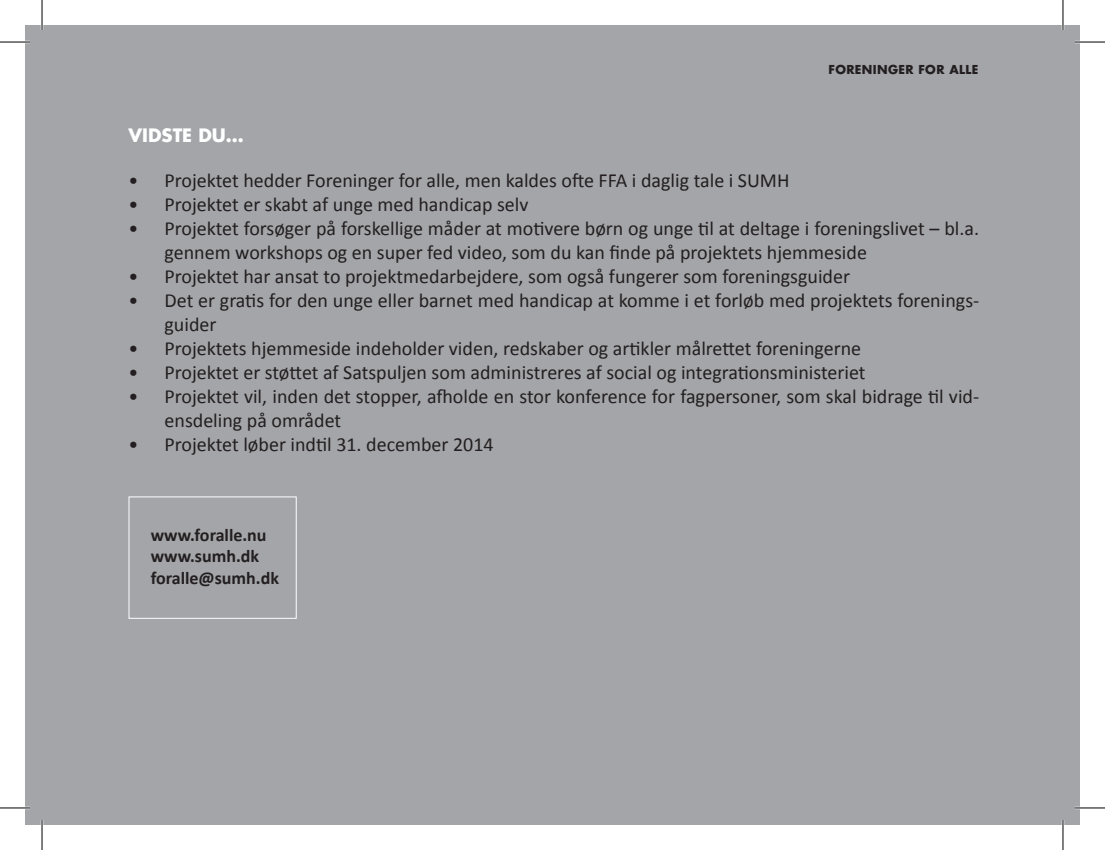
<style>
.page{position:relative;width:1105px;height:850px;background:#fff}
.page>*{position:absolute;margin:0;border:0;box-sizing:border-box;transform-origin:0 0}
.t1{font:20px/24px "Calibri";color:#231f20}
.t2{font:700 18px/21.6px "Calibri";color:#231f20}
.t3{font:700 18px "Futura";color:#fff}
.t4{font:700 12px "Futura";letter-spacing:.03em;color:#231f20}
</style>
<div class="page">
<div style="left:25px;top:25px;width:1054px;height:799px;background:#a4a5a9"></div>
<div style="left:128px;top:496px;width:169px;height:122px;border:1px solid #fff"></div>
<hr style="left:0;top:41px;width:30px;height:2px;background:#fff">
<hr style="left:1074px;top:41px;width:30px;height:2px;background:#fff">
<hr style="left:0;top:806px;width:30px;height:3px;background:#fff">
<hr style="left:1074px;top:806px;width:30px;height:3px;background:#fff">
<hr style="left:41px;top:0;width:2px;height:30px;background:#fff">
<hr style="left:41px;top:819px;width:2px;height:30px;background:#fff">
<hr style="left:1061px;top:0;width:3px;height:30px;background:#fff">
<hr style="left:1061px;top:819px;width:3px;height:30px;background:#fff">
<hr style="left:0;top:42px;width:30px;height:1px;background:#000">
<hr style="left:1074px;top:42px;width:30px;height:1px;background:#000">
<hr style="left:0;top:807px;width:30px;height:1px;background:#000">
<hr style="left:1074px;top:807px;width:30px;height:1px;background:#000">
<hr style="left:42px;top:0;width:1px;height:30px;background:#000">
<hr style="left:42px;top:819px;width:1px;height:30px;background:#000">
<hr style="left:1062px;top:0;width:1px;height:30px;background:#000">
<hr style="left:1062px;top:819px;width:1px;height:30px;background:#000">
<p class="t4" style="left:828px;top:62px;width:151px">FORENINGER FOR ALLE</p>
<p class="t3" style="left:128px;top:123px;width:117px">VIDSTE DU…</p>
<p class="t1" style="left:128px;top:168px;width:662px">• Projektet hedder Foreninger for alle, men kaldes ofte FFA i daglig tale i SUMH</p>
<p class="t1" style="left:128px;top:192px;width:401px">• Projektet er skabt af unge med handicap selv</p>
<p class="t1" style="left:164px;top:216px;width:816px;text-indent:-36px">• Projektet forsøger på forskellige måder at motivere børn og unge til at deltage i foreningslivet – bl.a. gennem workshops og en super fed video, som du kan finde på projektets hjemmeside</p>
<p class="t1" style="left:128px;top:264px;width:723px">• Projektet har ansat to projektmedarbejdere, som også fungerer som foreningsguider</p>
<p class="t1" style="left:164px;top:288px;width:816px;text-indent:-36px">• Det er gratis for den unge eller barnet med handicap at komme i et forløb med projektets forenings&shy;guider</p>
<p class="t1" style="left:128px;top:336px;width:734px">• Projektets hjemmeside indeholder viden, redskaber og artikler målrettet foreningerne</p>
<p class="t1" style="left:128px;top:360px;width:738px">• Projektet er støttet af Satspuljen som administreres af social og integrationsministeriet</p>
<p class="t1" style="left:164px;top:384px;width:816px;text-indent:-36px">• Projektet vil, inden det stopper, afholde en stor konference for fagpersoner, som skal bidrage til vid&shy;ensdeling på området</p>
<p class="t1" style="left:128px;top:432px;width:366px">• Projektet løber indtil 31. december 2014</p>
<p class="t2" style="left:151px;top:523px;width:130px">www.foralle.nu www.sumh.dk foralle@sumh.dk</p>
</div>
